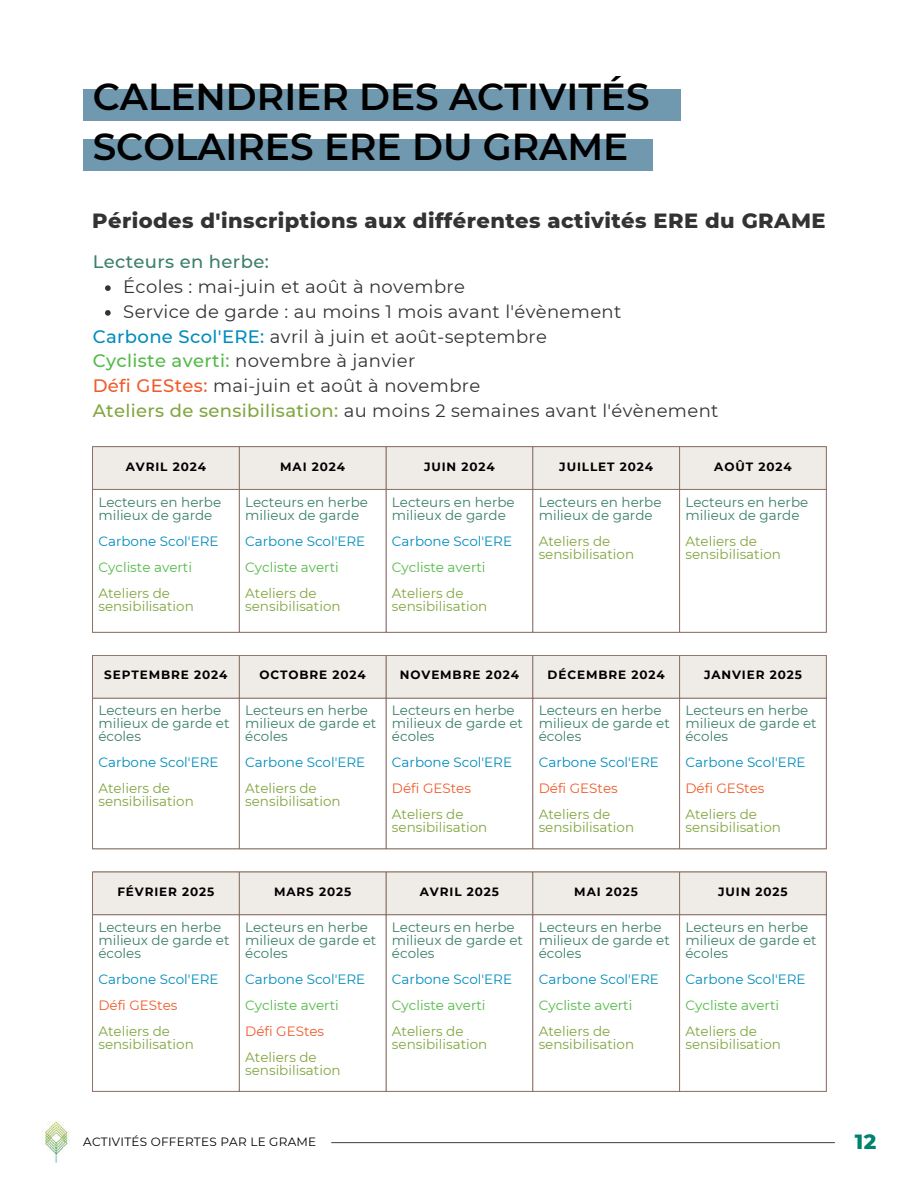
<style>
.page{position:relative;width:918px;height:1188px;background:#fff}
.page>*{position:absolute;margin:0;border:0;box-sizing:border-box;transform-origin:0 0}
.t1{font:600 37.5px/50.7px "Montserrat";color:#000}
.t2{font:800 21px "Montserrat";letter-spacing:.02em;color:#333}
.t3{font:800 21px "Montserrat";color:#00826f}
.t4{font:18px "Montserrat";letter-spacing:.02em;color:#333}
.t5{font:500 18px "Montserrat";letter-spacing:.02em;color:#3b8068}
.t6{font:13.5px/13px "Montserrat";color:#3b8068}
.t7{font:13.5px/13px "Montserrat";color:#81a640}
.t8{font:13.5px "Montserrat";color:#008cbc}
.t9{font:13.5px "Montserrat";color:#54b948}
.t10{font:13.5px "Montserrat";color:#f15a29}
.t11{font:700 12px "Montserrat";letter-spacing:.075em;color:#000}
.t12{font:12px "Montserrat";letter-spacing:.02em;color:#000}
.s1{font-weight:500;color:#008cbc}
.s2{font-weight:500;color:#54b948}
.s3{font-weight:500;color:#f15a29}
.s4{font-weight:500;color:#81a640}
</style>
<div class="page">
<div style="left:83px;top:89px;width:598px;height:31px;background:#7098af"></div>
<div style="left:83px;top:140px;width:569px;height:31px;background:#7098af"></div>
<svg style="left:105px;top:285px;width:6px;height:6px"></svg>
<svg style="left:105px;top:310px;width:6px;height:6px"></svg>
<hr style="left:332px;top:1142px;width:503px;height:1px;background:#545454">
<img style="left:42px;top:1121px;width:28px;height:42px">
<div style="left:93px;top:447px;width:733px;height:42px;background:#efebe7"></div>
<hr style="left:92px;top:447px;width:1px;height:185px;background:#8f7166">
<hr style="left:239px;top:447px;width:1px;height:185px;background:#8f7166">
<hr style="left:386px;top:447px;width:1px;height:185px;background:#8f7166">
<hr style="left:533px;top:447px;width:1px;height:185px;background:#8f7166">
<hr style="left:679px;top:447px;width:1px;height:185px;background:#8f7166">
<hr style="left:826px;top:447px;width:1px;height:185px;background:#8f7166">
<hr style="left:92px;top:446px;width:735px;height:1px;background:#8f7166">
<hr style="left:92px;top:489px;width:735px;height:1px;background:#8f7166">
<hr style="left:92px;top:632px;width:735px;height:1px;background:#8f7166">
<div style="left:93px;top:656px;width:733px;height:42px;background:#efebe7"></div>
<hr style="left:92px;top:656px;width:1px;height:193px;background:#8f7166">
<hr style="left:239px;top:656px;width:1px;height:193px;background:#8f7166">
<hr style="left:386px;top:656px;width:1px;height:193px;background:#8f7166">
<hr style="left:533px;top:656px;width:1px;height:193px;background:#8f7166">
<hr style="left:679px;top:656px;width:1px;height:193px;background:#8f7166">
<hr style="left:826px;top:656px;width:1px;height:193px;background:#8f7166">
<hr style="left:92px;top:655px;width:735px;height:1px;background:#8f7166">
<hr style="left:92px;top:698px;width:735px;height:1px;background:#8f7166">
<hr style="left:92px;top:849px;width:735px;height:1px;background:#8f7166">
<div style="left:93px;top:873px;width:733px;height:42px;background:#efebe7"></div>
<hr style="left:92px;top:872px;width:1px;height:219px;background:#8f7166">
<hr style="left:239px;top:872px;width:1px;height:219px;background:#8f7166">
<hr style="left:386px;top:872px;width:1px;height:219px;background:#8f7166">
<hr style="left:533px;top:872px;width:1px;height:219px;background:#8f7166">
<hr style="left:679px;top:872px;width:1px;height:219px;background:#8f7166">
<hr style="left:826px;top:872px;width:1px;height:219px;background:#8f7166">
<hr style="left:92px;top:872px;width:735px;height:1px;background:#8f7166">
<hr style="left:92px;top:915px;width:735px;height:1px;background:#8f7166">
<hr style="left:92px;top:1091px;width:735px;height:1px;background:#8f7166">
<h1 class="t1" style="left:93px;top:71px;width:558px">CALENDRIER DES ACTIVITÉS<br>SCOLAIRES ERE DU GRAME</h1>
<h2 class="t2" style="left:92px;top:208px;width:735px">Périodes d'inscriptions aux différentes activités ERE du GRAME</h2>
<h3 class="t5" style="left:93px;top:251px;width:178px">Lecteurs en herbe:</h3>
<h3 class="t4" style="left:123px;top:276px;width:343px">Écoles : mai-juin et août à novembre</h3>
<h3 class="t4" style="left:123px;top:301px;width:500px">Service de garde : au moins 1 mois avant l'évènement</h3>
<h3 class="t4" style="left:93px;top:325px;width:456px"><span class="s1">Carbone Scol'ERE:</span> avril à juin et août-septembre</h3>
<h3 class="t4" style="left:93px;top:350px;width:324px"><span class="s2">Cycliste averti:</span> novembre à janvier</h3>
<h3 class="t4" style="left:93px;top:375px;width:389px"><span class="s3">Défi GEStes:</span> mai-juin et août à novembre</h3>
<h3 class="t4" style="left:93px;top:400px;width:627px"><span class="s4">Ateliers de sensibilisation:</span> au moins 2 semaines avant l'évènement</h3>
<p class="t11" style="left:126px;top:459px;width:82px">AVRIL 2024</p>
<p class="t11" style="left:280px;top:459px;width:66px">MAI 2024</p>
<p class="t11" style="left:424px;top:459px;width:72px">JUIN 2024</p>
<p class="t11" style="left:559px;top:459px;width:95px">JUILLET 2024</p>
<p class="t11" style="left:714px;top:459px;width:79px">AOÛT 2024</p>
<p class="t6" style="left:98px;top:495px;width:124px">Lecteurs en herbe milieux de garde</p>
<p class="t8" style="left:98px;top:533px;width:122px">Carbone Scol'ERE</p>
<p class="t9" style="left:98px;top:559px;width:95px">Cycliste averti</p>
<p class="t7" style="left:98px;top:586px;width:97px">Ateliers de sensibilisation</p>
<p class="t6" style="left:245px;top:495px;width:124px">Lecteurs en herbe milieux de garde</p>
<p class="t8" style="left:245px;top:533px;width:122px">Carbone Scol'ERE</p>
<p class="t9" style="left:245px;top:559px;width:95px">Cycliste averti</p>
<p class="t7" style="left:245px;top:586px;width:97px">Ateliers de sensibilisation</p>
<p class="t6" style="left:392px;top:495px;width:124px">Lecteurs en herbe milieux de garde</p>
<p class="t8" style="left:392px;top:533px;width:122px">Carbone Scol'ERE</p>
<p class="t9" style="left:392px;top:559px;width:95px">Cycliste averti</p>
<p class="t7" style="left:392px;top:586px;width:97px">Ateliers de sensibilisation</p>
<p class="t6" style="left:539px;top:495px;width:124px">Lecteurs en herbe milieux de garde</p>
<p class="t7" style="left:539px;top:534px;width:97px">Ateliers de sensibilisation</p>
<p class="t6" style="left:685px;top:495px;width:124px">Lecteurs en herbe milieux de garde</p>
<p class="t7" style="left:685px;top:534px;width:97px">Ateliers de sensibilisation</p>
<p class="t11" style="left:104px;top:668px;width:125px">SEPTEMBRE 2024</p>
<p class="t11" style="left:259px;top:668px;width:108px">OCTOBRE 2024</p>
<p class="t11" style="left:400px;top:668px;width:121px">NOVEMBRE 2024</p>
<p class="t11" style="left:548px;top:668px;width:119px">DÉCEMBRE 2024</p>
<p class="t11" style="left:704px;top:668px;width:99px">JANVIER 2025</p>
<p class="t6" style="left:98px;top:704px;width:133px">Lecteurs en herbe milieux de garde et écoles</p>
<p class="t8" style="left:98px;top:754px;width:122px">Carbone Scol'ERE</p>
<p class="t7" style="left:98px;top:782px;width:97px">Ateliers de sensibilisation</p>
<p class="t6" style="left:245px;top:704px;width:133px">Lecteurs en herbe milieux de garde et écoles</p>
<p class="t8" style="left:245px;top:754px;width:122px">Carbone Scol'ERE</p>
<p class="t7" style="left:245px;top:782px;width:97px">Ateliers de sensibilisation</p>
<p class="t6" style="left:392px;top:704px;width:133px">Lecteurs en herbe milieux de garde et écoles</p>
<p class="t8" style="left:392px;top:754px;width:122px">Carbone Scol'ERE</p>
<p class="t10" style="left:392px;top:780px;width:81px">Défi GEStes</p>
<p class="t7" style="left:392px;top:808px;width:97px">Ateliers de sensibilisation</p>
<p class="t6" style="left:539px;top:704px;width:133px">Lecteurs en herbe milieux de garde et écoles</p>
<p class="t8" style="left:539px;top:754px;width:122px">Carbone Scol'ERE</p>
<p class="t10" style="left:539px;top:780px;width:81px">Défi GEStes</p>
<p class="t7" style="left:539px;top:808px;width:97px">Ateliers de sensibilisation</p>
<p class="t6" style="left:685px;top:704px;width:133px">Lecteurs en herbe milieux de garde et écoles</p>
<p class="t8" style="left:685px;top:754px;width:122px">Carbone Scol'ERE</p>
<p class="t10" style="left:685px;top:780px;width:81px">Défi GEStes</p>
<p class="t7" style="left:685px;top:808px;width:97px">Ateliers de sensibilisation</p>
<p class="t11" style="left:117px;top:884px;width:99px">FÉVRIER 2025</p>
<p class="t11" style="left:274px;top:884px;width:79px">MARS 2025</p>
<p class="t11" style="left:420px;top:884px;width:81px">AVRIL 2025</p>
<p class="t11" style="left:574px;top:884px;width:65px">MAI 2025</p>
<p class="t11" style="left:718px;top:884px;width:71px">JUIN 2025</p>
<p class="t6" style="left:98px;top:921px;width:133px">Lecteurs en herbe milieux de garde et écoles</p>
<p class="t8" style="left:98px;top:971px;width:122px">Carbone Scol'ERE</p>
<p class="t10" style="left:98px;top:997px;width:81px">Défi GEStes</p>
<p class="t7" style="left:98px;top:1025px;width:97px">Ateliers de sensibilisation</p>
<p class="t6" style="left:245px;top:921px;width:133px">Lecteurs en herbe milieux de garde et écoles</p>
<p class="t8" style="left:245px;top:971px;width:122px">Carbone Scol'ERE</p>
<p class="t9" style="left:245px;top:997px;width:95px">Cycliste averti</p>
<p class="t10" style="left:245px;top:1023px;width:81px">Défi GEStes</p>
<p class="t7" style="left:245px;top:1051px;width:97px">Ateliers de sensibilisation</p>
<p class="t6" style="left:392px;top:921px;width:133px">Lecteurs en herbe milieux de garde et écoles</p>
<p class="t8" style="left:392px;top:971px;width:122px">Carbone Scol'ERE</p>
<p class="t9" style="left:392px;top:997px;width:95px">Cycliste averti</p>
<p class="t7" style="left:392px;top:1025px;width:97px">Ateliers de sensibilisation</p>
<p class="t6" style="left:539px;top:921px;width:133px">Lecteurs en herbe milieux de garde et écoles</p>
<p class="t8" style="left:539px;top:971px;width:122px">Carbone Scol'ERE</p>
<p class="t9" style="left:539px;top:997px;width:95px">Cycliste averti</p>
<p class="t7" style="left:539px;top:1025px;width:97px">Ateliers de sensibilisation</p>
<p class="t6" style="left:685px;top:921px;width:133px">Lecteurs en herbe milieux de garde et écoles</p>
<p class="t8" style="left:685px;top:971px;width:122px">Carbone Scol'ERE</p>
<p class="t9" style="left:685px;top:997px;width:95px">Cycliste averti</p>
<p class="t7" style="left:685px;top:1025px;width:97px">Ateliers de sensibilisation</p>
<p class="t12" style="left:83px;top:1134px;width:235px">ACTIVITÉS OFFERTES PAR LE GRAME</p>
<h2 class="t3" style="left:855px;top:1128px;width:23px">12</h2>
</div>
